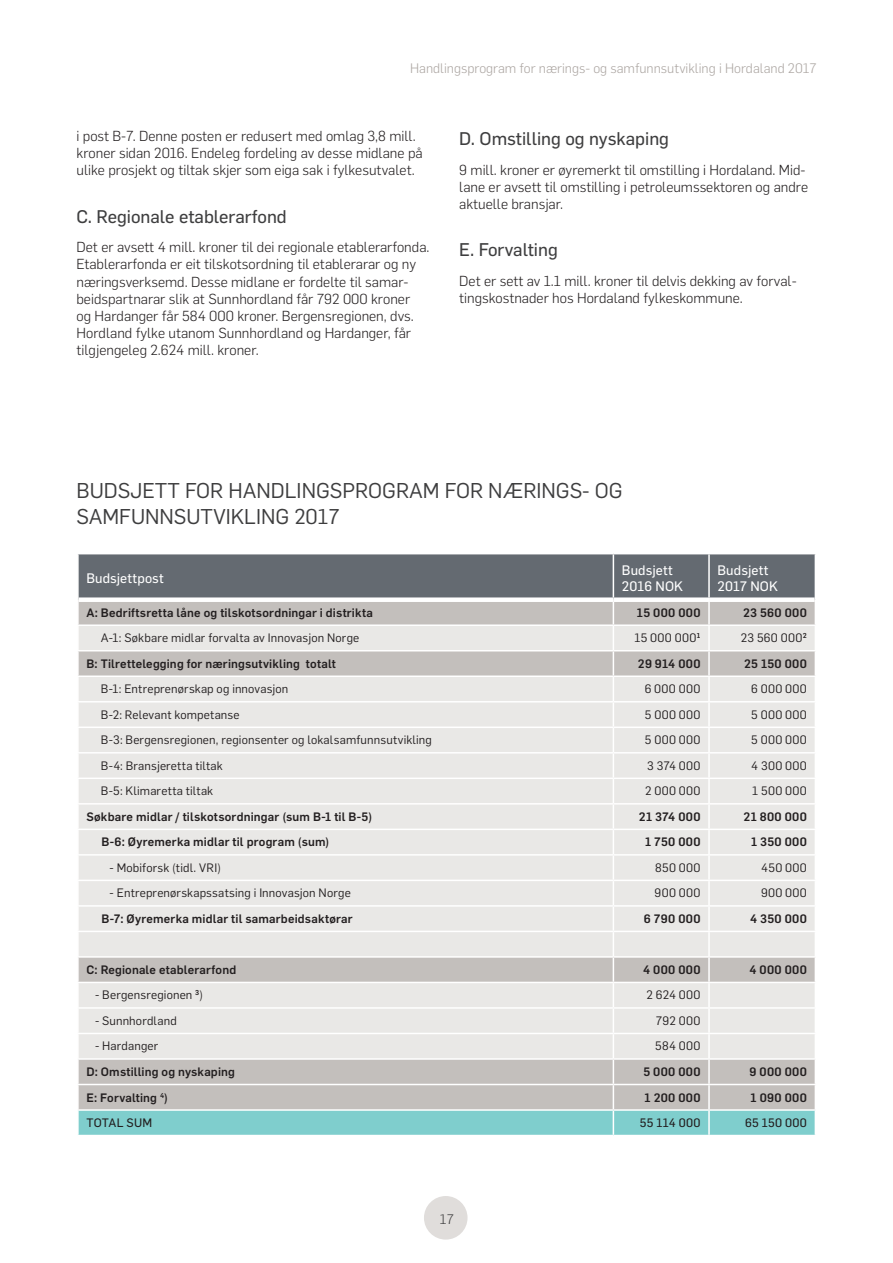
<style>
.page{position:relative;width:893px;height:1263px;background:#fff}
.page>*{position:absolute;margin:0;border:0;box-sizing:border-box;transform-origin:0 0}
.Kapitteltittel_-_2{font:21px/25.2px "Flama";color:#3e3e3f}
.Kapitteltittel_-_3{font:18px "Flama Basic";color:#3e3e3f}
.Brødtekst{font:300 14.25px/17.1px "Flama";color:#231f20}
.t1{font:300 13.5px "Flama";color:#aca6a2}
.Tabell_Head_1_White{font:13.5px/16.2px "Flama Basic";letter-spacing:.01em;color:#fff}
.t2{font:300 13.5px "Flama";color:#3e3e3f}
.Tabell_text_Left{font:12px "Flama";letter-spacing:.015em;color:#231f20}
.Tabell_text_Left-2{font:500 12px "Flama";letter-spacing:.015em;color:#231f20}
.Tabell_text_Right{font:12px "Flama";letter-spacing:.03em;color:#231f20}
.Tabell_text_Right-2{font:500 12px "Flama";letter-spacing:.03em;color:#231f20}
.Tabell_text_SUM_Left{font:12px "Flama Basic";letter-spacing:.025em;color:#231f20}
</style>
<div class="page">
<div style="left:424px;top:1196px;width:44px;height:43px;background:#e0dddb;border-radius:50%"></div>
<svg style="left:78px;top:554px;width:737px;height:581px;background:#d4d6d5"></svg>
<hr style="left:77px;top:554px;width:2px;height:46px;background:#fff">
<div style="left:79px;top:597px;width:534px;height:5px;background:#fff"></div>
<div style="left:613px;top:597px;width:96px;height:5px;background:#fff"></div>
<div style="left:709px;top:597px;width:106px;height:5px;background:#fff"></div>
<p class="t1" style="left:410px;top:59px;width:408px">Handlingsprogram for nærings- og samfunnsutvikling i Hordaland 2017</p>
<p class="Brødtekst" style="left:77px;top:127px;width:348px">i post B-7. Denne posten er redusert med omlag 3,8 mill. kroner sidan 2016. Endeleg fordeling av desse midlane på ulike prosjekt og tiltak skjer som eiga sak i fylkesutvalet.</p>
<p class="Kapitteltittel_-_3" style="left:77px;top:203px;width:212px">C. Regionale etablerarfond</p>
<p class="Brødtekst" style="left:77px;top:238px;width:354px">Det er avsett 4 mill. kroner til dei regionale etablerarfonda.<br>Etablerarfonda er eit tilskotsordning til etablerarar og ny næringsverksemd. Desse midlane er fordelte til samar&shy;beidspartnarar slik at Sunnhordland får 792 000 kroner<br>og Hardanger får 584 000 kroner. Bergensregionen, dvs.<br>Hordland fylke utanom Sunnhordland og Hardanger, får tilgjengeleg 2.624 mill. kroner.</p>
<p class="Kapitteltittel_-_3" style="left:459px;top:126px;width:211px">D. Omstilling og nyskaping</p>
<p class="Brødtekst" style="left:459px;top:160px;width:350px">9 mill. kroner er øyremerkt til omstilling i Hordaland. Mid&shy;lane er avsett til omstilling i petroleumssektoren og andre aktuelle bransjar.</p>
<p class="Kapitteltittel_-_3" style="left:459px;top:237px;width:100px">E. Forvalting</p>
<p class="Brødtekst" style="left:459px;top:271px;width:339px">Det er sett av 1.1 mill. kroner til delvis dekking av forval&shy;tingskostnader hos Hordaland fylkeskommune.</p>
<p class="Kapitteltittel_-_2" style="left:77px;top:477px;width:548px">BUDSJETT FOR HANDLINGSPROGRAM FOR NÆRINGS- OG<br>SAMFUNNSUTVIKLING 2017</p>
<p class="Tabell_Head_1_White" style="left:86px;top:569px;width:79px">Budsjettpost</p>
<p class="Tabell_Head_1_White" style="left:622px;top:561px;width:63px">Budsjett<br>2016 NOK</p>
<p class="Tabell_Head_1_White" style="left:717px;top:561px;width:52px">Budsjett</p>
<p class="Tabell_Head_1_White" style="left:717px;top:577px;width:62px">2017 NOK</p>
<p class="Tabell_text_Left-2" style="left:86px;top:604px;width:288px">A: Bedriftsretta låne og tilskotsordningar i distrikta</p>
<p class="Tabell_text_Right-2" style="left:637px;top:604px;width:65px">15 000 000</p>
<p class="Tabell_text_Right-2" style="left:743px;top:604px;width:65px">23 560 000</p>
<p class="Tabell_text_Left" style="left:101px;top:630px;width:260px">A-1: Søkbare midlar forvalta av Innovasjon Norge</p>
<p class="Tabell_text_Right" style="left:634px;top:630px;width:67px">15 000 000<sup>1</sup></p>
<p class="Tabell_text_Right" style="left:741px;top:630px;width:67px">23 560 000<sup>2</sup></p>
<p class="Tabell_text_Left-2" style="left:86px;top:655px;width:251px">B: Tilrettelegging for næringsutvikling totalt</p>
<p class="Tabell_text_Right-2" style="left:638px;top:655px;width:64px">29 914 000</p>
<p class="Tabell_text_Right-2" style="left:744px;top:655px;width:64px">25 150 000</p>
<p class="Tabell_text_Left" style="left:101px;top:681px;width:189px">B-1: Entreprenørskap og innovasjon</p>
<p class="Tabell_text_Right" style="left:645px;top:681px;width:57px">6 000 000</p>
<p class="Tabell_text_Right" style="left:751px;top:681px;width:57px">6 000 000</p>
<p class="Tabell_text_Left" style="left:101px;top:706px;width:140px">B-2: Relevant kompetanse</p>
<p class="Tabell_text_Right" style="left:645px;top:706px;width:57px">5 000 000</p>
<p class="Tabell_text_Right" style="left:751px;top:706px;width:57px">5 000 000</p>
<p class="Tabell_text_Left" style="left:101px;top:732px;width:333px">B-3: Bergensregionen, regionsenter og lokalsamfunnsutvikling</p>
<p class="Tabell_text_Right" style="left:645px;top:732px;width:57px">5 000 000</p>
<p class="Tabell_text_Right" style="left:751px;top:732px;width:57px">5 000 000</p>
<p class="Tabell_text_Left" style="left:101px;top:757px;width:123px">B-4: Bransjeretta tiltak</p>
<p class="Tabell_text_Right" style="left:647px;top:757px;width:55px">3 374 000</p>
<p class="Tabell_text_Right" style="left:751px;top:757px;width:57px">4 300 000</p>
<p class="Tabell_text_Left" style="left:101px;top:783px;width:114px">B-5: Klimaretta tiltak</p>
<p class="Tabell_text_Right" style="left:645px;top:783px;width:57px">2 000 000</p>
<p class="Tabell_text_Right" style="left:752px;top:783px;width:56px">1 500 000</p>
<p class="Tabell_text_Left-2" style="left:86px;top:808px;width:287px">Søkbare midlar / tilskotsordningar (sum B-1 til B-5)</p>
<p class="Tabell_text_Right-2" style="left:639px;top:808px;width:63px">21 374 000</p>
<p class="Tabell_text_Right-2" style="left:744px;top:808px;width:65px">21 800 000</p>
<p class="Tabell_text_Left-2" style="left:101px;top:833px;width:229px">B-6: Øyremerka midlar til program (sum)</p>
<p class="Tabell_text_Right-2" style="left:645px;top:833px;width:57px">1 750 000</p>
<p class="Tabell_text_Right-2" style="left:751px;top:833px;width:57px">1 350 000</p>
<p class="Tabell_text_Left" style="left:110px;top:859px;width:113px">- Mobiforsk (tidl. VRI)</p>
<p class="Tabell_text_Right" style="left:655px;top:859px;width:47px">850 000</p>
<p class="Tabell_text_Right" style="left:761px;top:859px;width:47px">450 000</p>
<p class="Tabell_text_Left" style="left:110px;top:885px;width:243px">- Entreprenørskapssatsing i Innovasjon Norge</p>
<p class="Tabell_text_Right" style="left:655px;top:885px;width:47px">900 000</p>
<p class="Tabell_text_Right" style="left:761px;top:885px;width:47px">900 000</p>
<p class="Tabell_text_Left-2" style="left:101px;top:910px;width:253px">B-7: Øyremerka midlar til samarbeidsaktørar</p>
<p class="Tabell_text_Right-2" style="left:644px;top:910px;width:58px">6 790 000</p>
<p class="Tabell_text_Right-2" style="left:750px;top:910px;width:58px">4 350 000</p>
<p class="Tabell_text_Left-2" style="left:86px;top:961px;width:151px">C: Regionale etablerarfond</p>
<p class="Tabell_text_Right-2" style="left:643px;top:961px;width:59px">4 000 000</p>
<p class="Tabell_text_Right-2" style="left:749px;top:961px;width:59px">4 000 000</p>
<p class="Tabell_text_Left" style="left:95px;top:987px;width:109px">- Bergensregionen <sup>3</sup>)</p>
<p class="Tabell_text_Right" style="left:647px;top:987px;width:55px">2 624 000</p>
<p class="Tabell_text_Left" style="left:95px;top:1012px;width:83px">- Sunnhordland</p>
<p class="Tabell_text_Right" style="left:656px;top:1012px;width:46px">792 000</p>
<p class="Tabell_text_Left" style="left:95px;top:1038px;width:65px">- Hardanger</p>
<p class="Tabell_text_Right" style="left:655px;top:1038px;width:47px">584 000</p>
<p class="Tabell_text_Left-2" style="left:86px;top:1063px;width:150px">D: Omstilling og nyskaping</p>
<p class="Tabell_text_Right-2" style="left:643px;top:1063px;width:59px">5 000 000</p>
<p class="Tabell_text_Right-2" style="left:750px;top:1063px;width:59px">9 000 000</p>
<p class="Tabell_text_Left-2" style="left:86px;top:1088px;width:83px">E: Forvalting <sup>4</sup>)</p>
<p class="Tabell_text_Right-2" style="left:644px;top:1088px;width:58px">1 200 000</p>
<p class="Tabell_text_Right-2" style="left:751px;top:1088px;width:58px">1 090 000</p>
<p class="Tabell_text_SUM_Left" style="left:86px;top:1114px;width:67px">TOTAL SUM</p>
<p class="Tabell_text_SUM_Left" style="left:640px;top:1114px;width:62px">55 114 000</p>
<p class="Tabell_text_SUM_Left" style="left:745px;top:1114px;width:63px">65 150 000</p>
<p class="t2" style="left:440px;top:1210px;width:15px">17</p>
</div>
